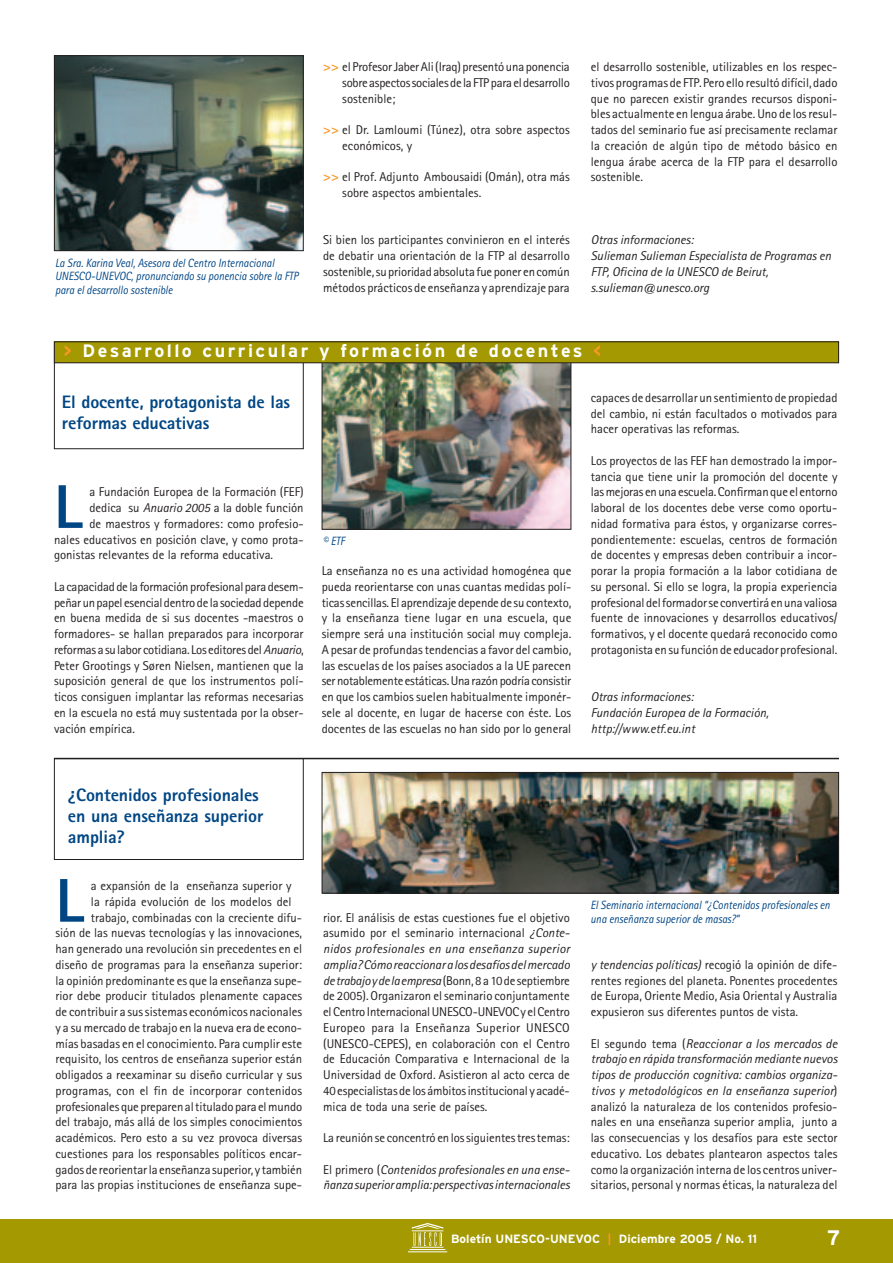
<style>
.page{position:relative;width:893px;height:1263px;background:#fff}
.page>*{position:absolute;margin:0;border:0;box-sizing:border-box;transform-origin:0 0}
.t1{font:800 61.8px "Rotis Sans Serif";color:#004684}
.t2{font:700 21px "Interstate";color:#fff}
.t3{font:800 18px/21px "Rotis Sans Serif";letter-spacing:-.005em;color:#004684}
.t4{font:700 18px "Interstate";letter-spacing:.135em;color:#fff}
.t5{font:12.75px/15.8px "Rotis Sans Serif";color:#231f20;text-align:justify}
.t6{font:italic 12.75px/15.8px "Rotis Sans Serif";color:#231f20}
.t7{font:italic 12px/13.5px "Rotis Sans Serif";color:#004684;scale:.9 1}
.t8{font:700 12px "Interstate";color:#fff}
.s1{font-weight:800;font-size:13.5px;color:#f79727}
.s2{color:#f79727}
.s3{font-style:italic}
.s4{font-style:normal}
</style>
<div class="page">
<img style="left:324px;top:363px;width:245px;height:165px">
<div style="left:322px;top:361px;width:249px;height:169px;border:1px solid #231f20"></div>
<div style="left:0;top:1219px;width:893px;height:44px;background:#a49901"></div>
<svg style="left:408px;top:1223px;width:39px;height:29px"></svg>
<img style="left:56px;top:57px;width:246px;height:192px">
<div style="left:54px;top:55px;width:250px;height:196px;border:1px solid #231f20"></div>
<div style="left:54px;top:341px;width:250px;height:108px;border:1px solid #231f20"></div>
<div style="left:54px;top:342px;width:785px;height:21px;background:#a49901"></div>
<div style="left:54px;top:341px;width:785px;height:22px;border:1px solid #231f20"></div>
<div style="left:54px;top:758px;width:250px;height:102px;border:1px solid #231f20"></div>
<img style="left:324px;top:774px;width:513px;height:117px">
<div style="left:322px;top:772px;width:517px;height:121px;border:1px solid #231f20"></div>
<hr style="left:54px;top:758px;width:785px;height:1px;background:#231f20">
<p class="t7" style="left:55px;top:257px;width:272px">La Sra. Karina Veal, Asesora del Centro Internacional<br>UNESCO-UNEVOC, pronunciando su ponencia sobre la FTP para el desarrollo sostenible</p>
<p class="t5" style="left:342px;top:60px;width:229px;text-indent:-19px"><span class="s1">&gt;&gt;</span> el Profesor Jaber Ali (Iraq) presentó una ponencia sobre aspectos sociales de la FTP para el desarrollo sostenible;</p>
<p class="t5" style="left:342px;top:123px;width:229px;text-indent:-19px"><span class="s1">&gt;&gt;</span> el Dr. Lamloumi (Túnez), otra sobre aspectos económicos, y</p>
<p class="t5" style="left:342px;top:170px;width:229px;text-indent:-19px"><span class="s1">&gt;&gt;</span> el Prof. Adjunto Ambousaidi (Omán), otra más sobre aspectos ambientales.</p>
<p class="t5" style="left:323px;top:233px;width:248px">Si bien los participantes convinieron en el interés de debatir una orientación de la FTP al desarrollo sostenible, su prioridadabsoluta fue poner en común métodos prácticos de enseñanza y aprendizaje para</p>
<p class="t5" style="left:591px;top:60px;width:248px">el desarrollo sostenible, utilizables en los respec&shy;tivos programas de FTP. Pero ello resultó difícil, dado que no parecen existir grandes recursos disponi&shy;bles actualmente en lengua árabe. Uno de los resul&shy;tados del seminario fue así precisamente reclamar la creación de algún tipo de método básico en lengua árabe acerca de la FTP para el desarrollo sostenible.</p>
<p class="t6" style="left:591px;top:233px;width:242px">Otras informaciones:<br>Sulieman Sulieman Especialista de Programas en<br>FTP, Oficina de la UNESCO de Beirut, s.sulieman@unesco.org</p>
<h3 class="t4" style="left:64px;top:344px;width:539px"><span class="s2">&gt;</span> Desarrollo curricular y formación de docentes <span class="s2">&lt;</span></h3>
<h3 class="t3" style="left:62px;top:393px;width:230px">El docente, protagonista de las reformas educativas</h3>
<p class="t5" style="left:591px;top:391px;width:248px">capaces de desarrollar un sentimiento de propiedad del cambio, ni están facultados o motivados para hacer operativas las reformas.</p>
<p class="t5" style="left:591px;top:454px;width:248px">Los proyectos de las FEF han demostrado la impor&shy;tancia que tiene unir la promoción del docente y las mejoras en una escuela. Confirman que el entorno laboral de los docentes debe verse como oportu&shy;nidad formativa para éstos, y organizarse corres&shy;pondientemente: escuelas, centros de formación de docentes y empresas deben contribuir a incor&shy;porar la propia formación a la labor cotidiana de su personal. Si ello se logra, la propia experiencia profesional del formador se convertirá en una valiosa fuente de innovaciones y desarrollos educativos/ formativos, y el docente quedará reconocido como protagonista en su función de educador profesional.</p>
<p class="t6" style="left:591px;top:690px;width:179px">Otras informaciones:<br>Fundación Europea de la Formación, http://www.etf.eu.int</p>
<h1 class="t1" style="left:54px;top:485px;width:30px">L</h1>
<p class="t5" style="left:89px;top:485px;width:216px">a Fundación Europea de la Formación (FEF)</p>
<p class="t5" style="left:89px;top:501px;width:216px">dedica su <span class="s3">Anuario 2005</span> a la doble función</p>
<p class="t5" style="left:89px;top:517px;width:216px">de maestros y formadores: como profesio-</p>
<p class="t5" style="left:54px;top:533px;width:251px">nales educativos en posición clave, y como prota-</p>
<p class="t5" style="left:54px;top:548px;width:221px">gonistas relevantes de la reforma educativa.</p>
<p class="t5" style="left:54px;top:580px;width:251px">La capacidadde la formación profesional paradesem&shy;peñar un papel esencial dentro de la sociedaddepende en buena medida de si sus docentes -maestros o formadores- se hallan preparados para incorporar reformas a su labor cotidiana. Los editores del <span class="s3">Anuario</span>, Peter Grootings y Søren Nielsen, mantienen que la suposición general de que los instrumentos polí&shy;ticos consiguen implantar las reformas necesarias en la escuela no está muy sustentada por la obser&shy;vación empírica.</p>
<p class="t7" style="left:323px;top:536px;width:26px">© ETF</p>
<p class="t5" style="left:322px;top:564px;width:251px">La enseñanza no es una actividad homogénea que pueda reorientarse con unas cuantas medidas polí&shy;ticas sencillas. El aprendizaje depende de su contexto, y la enseñanza tiene lugar en una escuela, que siempre será una institución social muy compleja.<br>A pesar de profundas tendencias a favor del cambio, las escuelas de los países asociados a la UE parecen ser notablemente estáticas. Una razón podría consistir en que los cambios suelen habitualmente imponér&shy;sele al docente, en lugar de hacerse con éste. Los docentes de las escuelas no han sido por lo general</p>
<h3 class="t3" style="left:68px;top:786px;width:197px">¿Contenidos profesionales en una enseñanza superior amplia?</h3>
<h1 class="t1" style="left:56px;top:879px;width:30px">L</h1>
<p class="t5" style="left:91px;top:879px;width:202px">a expansión de la enseñanza superior y</p>
<p class="t5" style="left:91px;top:895px;width:202px">la rápida evolución de los modelos del</p>
<p class="t5" style="left:91px;top:911px;width:213px">trabajo, combinadas con la creciente difu-</p>
<p class="t5" style="left:56px;top:926px;width:248px">sión de las nuevas tecnologías y las innovaciones,</p>
<p class="t5" style="left:56px;top:942px;width:248px">han generado una revolución sin precedentes en el</p>
<p class="t5" style="left:56px;top:958px;width:248px">diseño de programas para la enseñanza superior:</p>
<p class="t5" style="left:56px;top:974px;width:248px">la opinión predominante es que la enseñanza supe-</p>
<p class="t5" style="left:56px;top:989px;width:248px">rior debe producir titulados plenamente capaces</p>
<p class="t5" style="left:56px;top:1005px;width:248px">de contribuir a sus sistemas económicos nacionales</p>
<p class="t5" style="left:56px;top:1021px;width:248px">y a su mercado de trabajo en la nueva era de econo-</p>
<p class="t5" style="left:56px;top:1037px;width:248px">mías basadas en el conocimiento. Para cumplir este</p>
<p class="t5" style="left:56px;top:1052px;width:248px">requisito, los centros de enseñanza superior están</p>
<p class="t5" style="left:56px;top:1068px;width:248px">obligados a reexaminar su diseño curricular y sus</p>
<p class="t5" style="left:56px;top:1084px;width:248px">programas, con el fin de incorporar contenidos</p>
<p class="t5" style="left:55px;top:1100px;width:248px">profesionales que preparen al titulado para el mundo</p>
<p class="t5" style="left:56px;top:1115px;width:248px">del trabajo, más allá de los simples conocimientos</p>
<p class="t5" style="left:56px;top:1131px;width:248px">académicos. Pero esto a su vez provoca diversas</p>
<p class="t5" style="left:56px;top:1147px;width:248px">cuestiones para los responsables políticos encar-</p>
<p class="t5" style="left:56px;top:1163px;width:248px">gados de reorientar la enseñanza superior, y también</p>
<p class="t5" style="left:56px;top:1178px;width:248px">para las propias instituciones de enseñanza supe-</p>
<p class="t5" style="left:323px;top:911px;width:248px">rior. El análisis de estas cuestiones fue el objetivo asumido por el seminario internacional <span class="s3">¿Conte&shy;nidos profesionales en una enseñanza superior amplia? Cómo reaccionar a los desafíos del mercado de trabajo y de la empresa</span>(Bonn, 8 a 10 de septiembre de 2005). Organizaron el seminario conjuntamente el Centro Internacional UNESCO-UNEVOC y el Centro Europeo para la Enseñanza Superior UNESCO (UNESCO-CEPES), en colaboración con el Centro de Educación Comparativa e Internacional de la Universidad de Oxford. Asistieron al acto cerca de 40 especialistas de los ámbitos institucional y acadé&shy;mica de toda una serie de países.</p>
<p class="t5" style="left:323px;top:1131px;width:248px">La reunión se concentró en los siguientes tres temas:</p>
<p class="t6" style="left:323px;top:1163px;width:248px"><span class="s4">El primero (</span>Contenidos profesionales en una ense&shy;ñanza superior amplia: perspectivas internacionales</p>
<p class="t7" style="left:591px;top:900px;width:267px">El Seminario internacional “¿Contenidos profesionales en una enseñanza superior de masas?”</p>
<p class="t5" style="left:591px;top:958px;width:248px"><span class="s3">y tendencias políticas)</span> recogió la opinión de dife&shy;rentes regiones del planeta. Ponentes procedentes de Europa, Oriente Medio, Asia Oriental y Australia expusieron sus diferentes puntos de vista.</p>
<p class="t5" style="left:591px;top:1037px;width:248px">El segundo tema (<span class="s3">Reaccionar a los mercados de trabajo en rápida transformación mediante nuevos tipos de producción cognitiva: cambios organiza&shy;tivos y metodológicos en la enseñanza superior</span>) analizó la naturaleza de los contenidos profesio&shy;nales en una enseñanza superior amplia, junto a las consecuencias y los desafíos para este sector educativo. Los debates plantearon aspectos tales como la organización interna de los centros univer&shy;sitarios, personal y normas éticas, la naturaleza del</p>
<p class="t8" style="left:451px;top:1235px;width:307px">Boletín UNESCO-UNEVOC <span class="s2">|</span> Diciembre 2005 / No. 11</p>
<h2 class="t2" style="left:827px;top:1230px;width:15px">7</h2>
</div>
